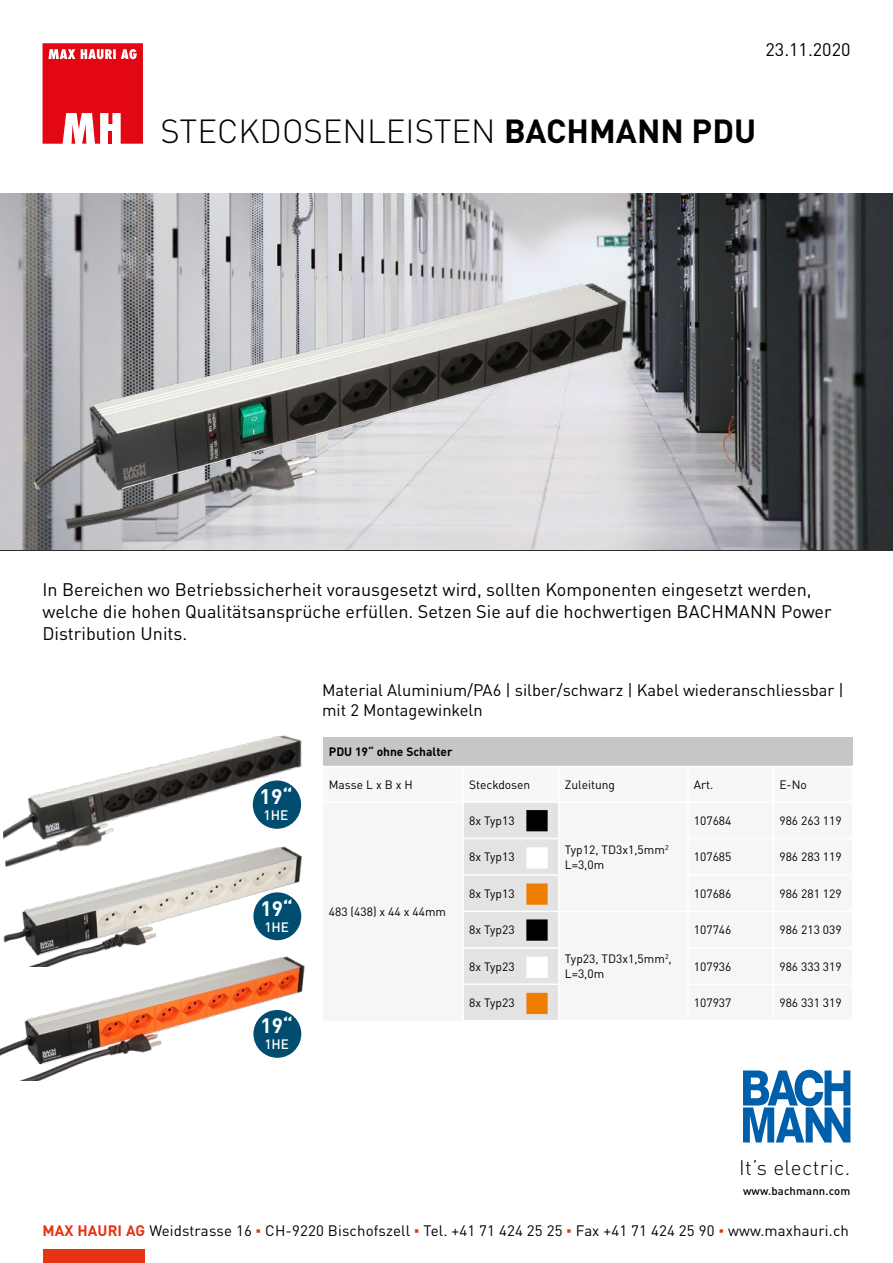
<style>
.page{position:relative;width:893px;height:1263px;background:#fff}
.page>*{position:absolute;margin:0;border:0;box-sizing:border-box;transform-origin:0 0}
.t1{font:300 33px "DINOT";color:#000}
.t2{font:300 20.85px "DINOT";letter-spacing:.02em;color:#000}
.t3{font:700 20.85px "DINOT";color:#fff}
.t4{font:700 20.7px "DINOT";color:#fff}
.t5{font:18px/21.6px "DINOT";color:#000}
.t6{font:16.5px/19.8px "DINOT";color:#000}
.t7{font:15px "DINOT";letter-spacing:.01em;color:#000}
.t8{font:500 13.65px "DINOT";color:#fff}
.t9{font:500 13.5px "DINOT";color:#fff}
.t10{font:12px/14.4px "DINOT";color:#000}
.t11{font:700 12px "DINOT";color:#000}
.t12{font:500 11.4px "DINOT";letter-spacing:.01em;color:#000}
.s1{font-weight:700}
.s2{font-weight:700;color:#e63312}
.s3{font-family:"Arial";font-weight:900;color:#e63312}
</style>
<div class="page">
<svg style="left:43px;top:43px;width:100px;height:101px"></svg>
<hr style="left:0;top:550px;width:893px;height:1px;background:#000">
<img style="left:0;top:193px;width:893px;height:357px">
<img style="left:3px;top:251px;width:630px;height:298px">
<div style="left:44px;top:1249px;width:101px;height:14px;background:#e63312"></div>
<svg style="left:743px;top:1070px;width:107px;height:72px"></svg>
<div style="left:323px;top:737px;width:529px;height:29px;background:#c6c6c6"></div>
<div style="left:464px;top:803px;width:94px;height:217px;background:#e3e3e3"></div>
<hr style="left:462px;top:838px;width:98px;height:1px;background:#fff">
<hr style="left:462px;top:874px;width:98px;height:2px;background:#fff">
<hr style="left:462px;top:947px;width:98px;height:1px;background:#fff">
<hr style="left:462px;top:983px;width:98px;height:2px;background:#fff">
<hr style="left:462px;top:911px;width:97px;height:1px;background:#fff">
<img style="left:0;top:966px;width:305px;height:114px">
<div style="left:253px;top:1010px;width:48px;height:48px;background:#004d6f;border-radius:50%"></div>
<div style="left:527px;top:811px;width:20px;height:20px;background:#000"></div>
<div style="left:526px;top:810px;width:22px;height:21px;border:2px solid #000"></div>
<div style="left:526px;top:847px;width:22px;height:21px;background:#fff"></div>
<div style="left:526px;top:883px;width:22px;height:22px;background:#ef7d00;border:2px solid #ef7d00"></div>
<div style="left:527px;top:920px;width:20px;height:20px;background:#000"></div>
<div style="left:526px;top:919px;width:22px;height:22px;border:2px solid #000"></div>
<div style="left:526px;top:957px;width:22px;height:21px;background:#fff"></div>
<div style="left:526px;top:993px;width:22px;height:21px;background:#ef7d00;border:2px solid #ef7d00"></div>
<img style="left:3px;top:872px;width:301px;height:94px">
<div style="left:253px;top:892px;width:48px;height:48px;background:#004d6f;border-radius:50%"></div>
<img style="left:3px;top:735px;width:323px;height:137px">
<div style="left:253px;top:780px;width:48px;height:49px;background:#004d6f;border-radius:50%"></div>
<h3 class="t5" style="left:766px;top:39px;width:86px">23.11.2020</h3>
<h1 class="t1" style="left:161px;top:111px;width:597px">STECKDOSENLEISTEN <span class="s1">BACHMANN PDU</span></h1>
<h3 class="t5" style="left:43px;top:579px;width:791px">In Bereichen wo Betriebssicherheit vorausgesetzt wird, sollten Komponenten eingesetzt werden, welche die hohen Qualitätsansprüche erfüllen. Setzen Sie auf die hochwertigen BACHMANN Power<br>Distribution Units.</h3>
<h2 class="t3" style="left:260px;top:783px;width:34px">19“</h2>
<p class="t8" style="left:264px;top:807px;width:26px">1HE</p>
<h3 class="t4" style="left:260px;top:895px;width:34px">19“</h3>
<p class="t9" style="left:264px;top:918px;width:26px">1HE</p>
<h3 class="t4" style="left:260px;top:1012px;width:34px">19“</h3>
<p class="t9" style="left:264px;top:1036px;width:26px">1HE</p>
<h3 class="t6" style="left:322px;top:680px;width:523px">Material Aluminium/PA6 | silber/schwarz | Kabel wiederanschliessbar | mit 2 Montagewinkeln</h3>
<p class="t11" style="left:329px;top:744px;width:125px">PDU 19“ ohne Schalter</p>
<p class="t10" style="left:329px;top:777px;width:85px">Masse L x B x H</p>
<p class="t10" style="left:469px;top:777px;width:63px">Steckdosen</p>
<p class="t10" style="left:565px;top:777px;width:52px">Zuleitung</p>
<p class="t10" style="left:694px;top:777px;width:21px">Art.</p>
<p class="t10" style="left:779px;top:777px;width:29px">E-No</p>
<p class="t10" style="left:329px;top:904px;width:119px">483 (438) x 44 x 44mm</p>
<p class="t10" style="left:469px;top:813px;width:47px">8x Typ13</p>
<p class="t10" style="left:694px;top:813px;width:39px">107684</p>
<p class="t10" style="left:779px;top:813px;width:64px">986 263 119</p>
<p class="t10" style="left:565px;top:842px;width:105px">Typ12, TD3x1,5mm<sup>2<br></sup>L=3,0m</p>
<p class="t10" style="left:469px;top:849px;width:47px">8x Typ13</p>
<p class="t10" style="left:694px;top:849px;width:39px">107685</p>
<p class="t10" style="left:779px;top:849px;width:64px">986 283 119</p>
<p class="t10" style="left:469px;top:886px;width:47px">8x Typ13</p>
<p class="t10" style="left:694px;top:886px;width:39px">107686</p>
<p class="t10" style="left:779px;top:886px;width:64px">986 281 129</p>
<p class="t10" style="left:469px;top:922px;width:47px">8x Typ23</p>
<p class="t10" style="left:565px;top:952px;width:108px">Typ23, TD3x1,5mm<sup>2</sup>,<br>L=3,0m</p>
<p class="t10" style="left:694px;top:922px;width:39px">107746</p>
<p class="t10" style="left:779px;top:922px;width:64px">986 213 039</p>
<p class="t10" style="left:469px;top:959px;width:47px">8x Typ23</p>
<p class="t10" style="left:694px;top:959px;width:39px">107936</p>
<p class="t10" style="left:779px;top:959px;width:64px">986 333 319</p>
<p class="t10" style="left:469px;top:995px;width:47px">8x Typ23</p>
<p class="t10" style="left:694px;top:995px;width:39px">107937</p>
<p class="t10" style="left:779px;top:995px;width:64px">986 331 319</p>
<h2 class="t2" style="left:739px;top:1154px;width:113px">It’s electric.</h2>
<p class="t12" style="left:743px;top:1184px;width:109px">www.bachmann.com</p>
<p class="t7" style="left:43px;top:1221px;width:808px"><span class="s2">MAX HAURI AG</span> Weidstrasse 16 <span class="s3">▪</span> CH-9220 Bischofszell <span class="s3">▪</span> Tel. +41 71 424 25 25 <span class="s3">▪</span> Fax +41 71 424 25 90 <span class="s3">▪</span> www.maxhauri.ch</p>
</div>
